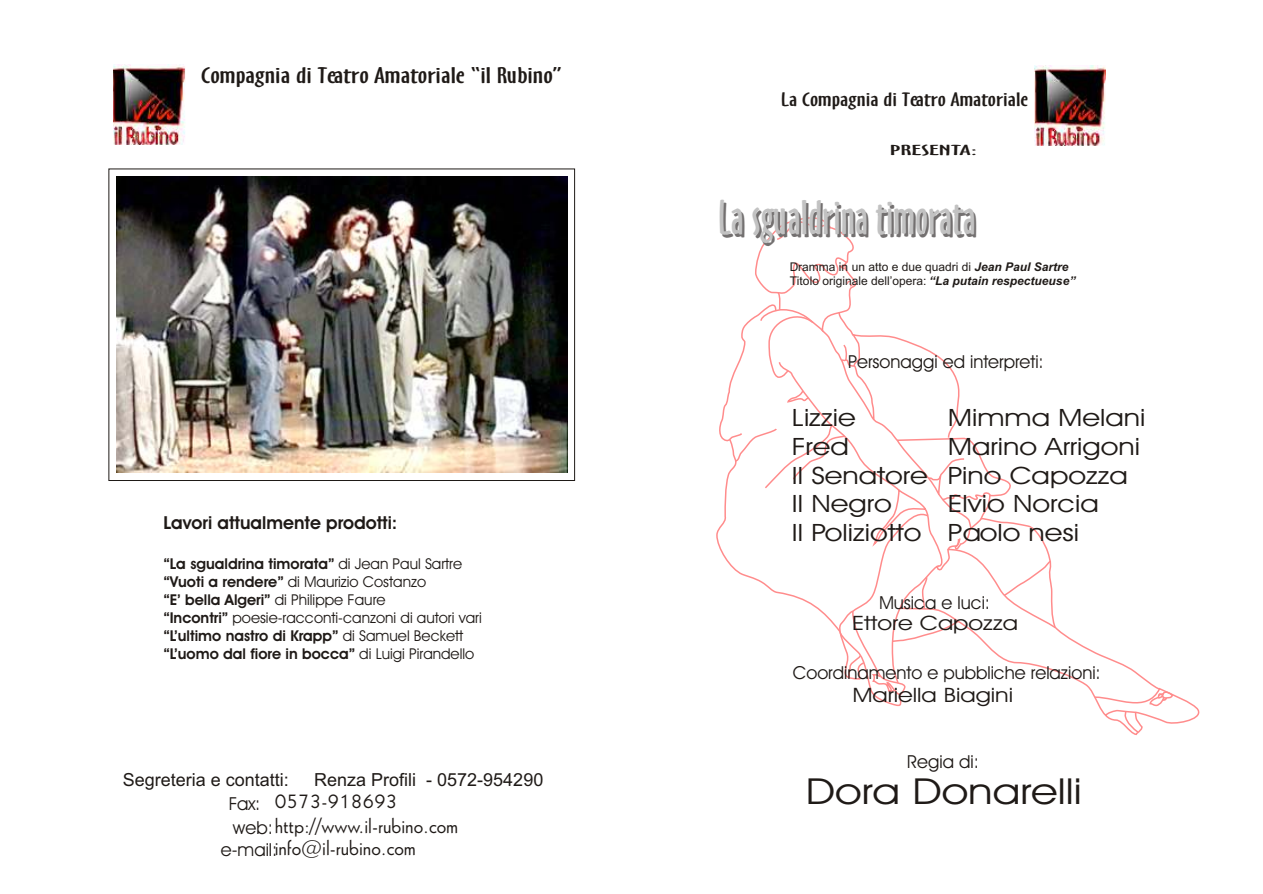
<style>
.page{position:relative;width:1263px;height:894px;background:#fff}
.page>*{position:absolute;margin:0;border:0;box-sizing:border-box;transform-origin:0 0}
.t1{font:45px "Oz Handicraft BT";color:#737070}
.t2{font:36px "Avant Garde Bk BT";color:#1f1a17;scale:1.22 1}
.t3{font:24px/28.8px "Avant Garde Bk BT";color:#1f1a17;scale:1.22 1}
.t4{font:21px/22.5px "Geometr 231 BT";color:#1f1a17}
.t5{font:21px "Oz Handicraft BT";color:#1f1a17;scale:1.57 1}
.t6{font:19.95px "Avant Garde Bk BT";color:#1f1a17;scale:1.22 1}
.t7{font:18px/22.5px "Avant Garde Bk BT";color:#1f1a17;text-align:center}
.t8{font:18px "Arial";color:#1f1a17}
.t9{font:18px "Oz Handicraft BT";color:#1f1a17;scale:1.57 1}
.t10{font:700 18px "Avant Garde Bk BT";color:#1f1a17}
.t11{font:15px/18px "Avant Garde Bk BT";color:#1f1a17}
.t12{font:13.5px "Oz Handicraft BT";color:#1f1a17;scale:2.57 1}
.t13{font:12px/13.4px "Arial";color:#1f1a17}
.s1{font-weight:700}
.s2{font-family:"Avant Garde Bk BT";font-size:18px}
.s3{font-weight:700;font-style:italic}
</style>
<div class="page">
<img style="left:1034px;top:66px;width:72px;height:79px">
<svg style="left:716px;top:217px;width:484px;height:518px"></svg>
<div style="left:109px;top:169px;width:466px;height:312px;border:1px solid #1f1a17"></div>
<img style="left:117px;top:177px;width:450px;height:295px">
<img style="left:114px;top:65px;width:72px;height:80px">
<h3 class="t5" style="left:201px;top:67px;width:232px">Compagnia di Teatro Amatoriale “il Rubino”</h3>
<p class="t10" style="left:163px;top:515px;width:236px">Lavori attualmente prodotti:</p>
<p class="t11" style="left:163px;top:557px;width:320px"><span class="s1">“La sgualdrina timorata”</span> di Jean Paul Sartre <span class="s1">“Vuoti a rendere”</span> di Maurizio Costanzo<br><span class="s1">“E’ bella Algeri”</span> di Philippe Faure<br><span class="s1">“Incontri”</span> poesie-racconti-canzoni di autori vari <span class="s1">“L’ultimo nastro di Krapp”</span> di Samuel Beckett <span class="s1">“L’uomo dal fiore in bocca”</span> di Luigi Pirandello</p>
<p class="t8" style="left:123px;top:773px;width:168px">Segreteria e contatti:</p>
<p class="t8" style="left:314px;top:773px;width:231px">Renza Profili - 0572-954290</p>
<h3 class="t4" style="left:229px;top:791px;width:170px"><span class="s2">Fax:</span> 0573-918693</h3>
<p class="t7" style="left:221px;top:818px;width:58px">web: e-mail:</p>
<h3 class="t4" style="left:275px;top:816px;width:185px">http://www.il-rubino.com info@il-rubino.com</h3>
<p class="t9" style="left:781px;top:93px;width:159px">La Compagnia di Teatro Amatoriale</p>
<p class="t12" style="left:890px;top:144px;width:36px">PRESENTA:</p>
<h1 class="t1" style="left:720px;top:202px;width:260px">La sgualdrina timorata</h1>
<p class="t13" style="left:790px;top:262px;width:287px">Dramma in un atto e due quadri di <span class="s3">Jean Paul Sartre<br></span>Titolo originale dell’opera: <span class="s3">“La putain respectueuse”</span></p>
<p class="t7" style="left:848px;top:352px;width:197px">Personaggi ed interpreti:</p>
<h3 class="t3" style="left:948px;top:406px;width:163px">Mimma Melani<br>Marino Arrigoni<br>Pino Capozza<br>Elvio Norcia<br>Paolo nesi</h3>
<h3 class="t3" style="left:792px;top:406px;width:113px">Lizzie<br>Fred<br>Il Senatore<br>Il Negro<br>Il Poliziotto</h3>
<p class="t7" style="left:879px;top:593px;width:113px">Musica e luci:</p>
<h3 class="t6" style="left:852px;top:615px;width:137px">Ettore Capozza</h3>
<p class="t7" style="left:793px;top:663px;width:309px">Coordinamento e pubbliche relazioni:</p>
<h3 class="t6" style="left:852px;top:687px;width:133px">Mariella Biagini</h3>
<p class="t7" style="left:907px;top:752px;width:73px">Regia di:</p>
<h2 class="t2" style="left:806px;top:776px;width:227px">Dora Donarelli</h2>
</div>
